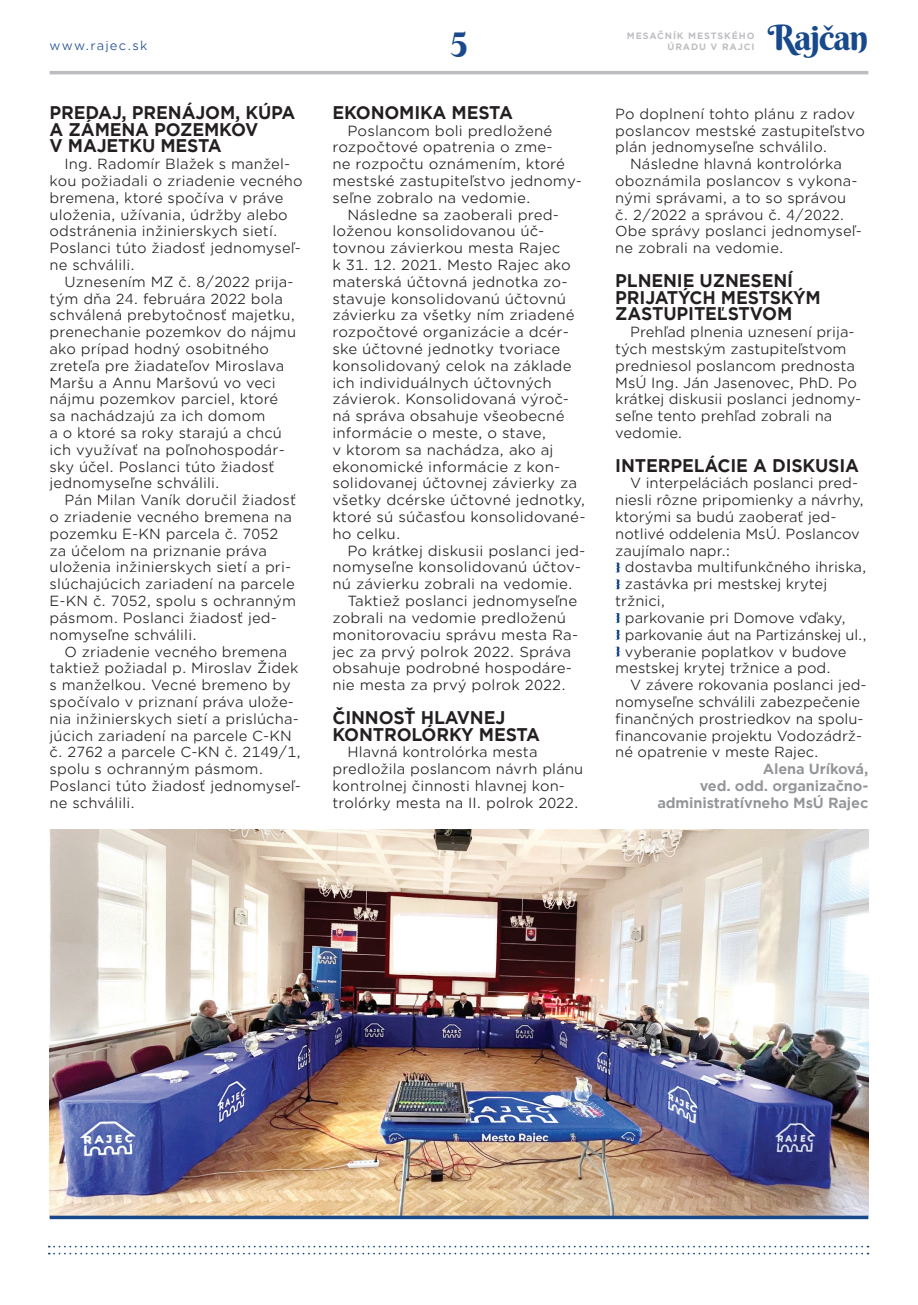
<style>
.page{position:relative;width:918px;height:1305px;background:#fff}
.page>*{position:absolute;margin:0;border:0;box-sizing:border-box;transform-origin:0 0}
.t1{font:35px "Berkshire Swash";letter-spacing:-.04em;color:#18498b}
.t2{font:700 17.5px/16.8px "Gotham Office";letter-spacing:-.01em;color:#231f20;scale:.96 1}
.t3{font:14px/16.8px "Gotham Office";letter-spacing:.01em;color:#231f20}
.t4{font:700 14px "Gotham Office";letter-spacing:-.01em;color:#939598}
.t5{font:14px "Gotham Office";letter-spacing:-.01em;color:#231f20}
.t6{font:12.25px "Gotham Office";letter-spacing:.1em;color:#18498b}
.t7{font:700 8.75px "Gotham Office";letter-spacing:.1em;color:#bcbdc0}
</style>
<div class="page">
<svg style="left:49px;top:1245px;width:819px;height:9px"></svg>
<hr style="left:50px;top:71px;width:818px;height:3px;background:#bcbdc0">
<svg style="left:615px;top:562px;width:5px;height:10px"></svg>
<svg style="left:615px;top:579px;width:5px;height:10px"></svg>
<svg style="left:615px;top:613px;width:5px;height:10px"></svg>
<svg style="left:615px;top:630px;width:5px;height:10px"></svg>
<svg style="left:615px;top:646px;width:5px;height:10px"></svg>
<img style="left:50px;top:829px;width:818px;height:386px">
<svg style="left:50px;top:1215px;width:818px;height:4px;background:#3a5e8f"></svg>
<p class="t6" style="left:50px;top:37px;width:99px">www.rajec.sk</p>
<p class="t1" style="left:451px;top:15px;width:18px">5</p>
<p class="t1" style="left:767px;top:15px;width:102px">Rajčan</p>
<p class="t7" style="left:627px;top:30px;width:129px">MESAČNÍK MESTSKÉHO</p>
<p class="t7" style="left:667px;top:40px;width:88px">ÚRADU V RAJCI</p>
<p class="t2" style="left:50px;top:104px;width:258px">PREDAJ, PRENÁJOM, KÚPA<br>A ZÁMENA POZEMKOV<br>V MAJETKU MESTA</p>
<p class="t3" style="left:50px;top:155px;width:254px;text-indent:15px">Ing. Radomír Blažek s manžel&shy;kou požiadali o zriadenie vecného bremena, ktoré spočíva v práve uloženia, užívania, údržby alebo odstránenia inžinierskych sietí.<br>Poslanci túto žiadosť jednomyseľ&shy;ne schválili.</p>
<p class="t3" style="left:50px;top:273px;width:248px;text-indent:15px">Uznesením MZ č. 8/2022 prija&shy;tým dňa 24. februára 2022 bola schválená prebytočnosť majetku, prenechanie pozemkov do nájmu ako prípad hodný osobitného zreteľa pre žiadateľov Miroslava<br>Maršu a Annu Maršovú vo veci nájmu pozemkov parciel, ktoré sa nachádzajú za ich domom<br>a o ktoré sa roky starajú a chcú ich využívať na poľnohospodár&shy;sky účel. Poslanci túto žiadosť jednomyseľne schválili.</p>
<p class="t3" style="left:50px;top:491px;width:248px;text-indent:15px">Pán Milan Vaník doručil žiadosť o zriadenie vecného bremena na pozemku E-KN parcela č. 7052 za účelom na priznanie práva uloženia inžinierskych sietí a pri&shy;slúchajúcich zariadení na parcele<br>E-KN č. 7052, spolu s ochranným pásmom. Poslanci žiadosť jed&shy;nomyseľne schválili.</p>
<p class="t3" style="left:50px;top:642px;width:253px;text-indent:15px">O zriadenie vecného bremena taktiež požiadal p. Miroslav Židek s manželkou. Vecné bremeno by spočívalo v priznaní práva ulože&shy;nia inžinierskych sietí a prislúcha&shy;júcich zariadení na parcele C-KN č. 2762 a parcele C-KN č. 2149/1, spolu s ochranným pásmom.<br>Poslanci túto žiadosť jednomyseľ&shy;ne schválili.</p>
<p class="t2" style="left:332px;top:104px;width:189px">EKONOMIKA MESTA</p>
<p class="t3" style="left:332px;top:122px;width:251px;text-indent:15px">Poslancom boli predložené rozpočtové opatrenia o zme-<br>ne rozpočtu oznámením, ktoré mestské zastupiteľstvo jednomy&shy;seľne zobralo na vedomie.</p>
<p class="t3" style="left:332px;top:206px;width:254px;text-indent:15px">Následne sa zaoberali pred&shy;loženou konsolidovanou úč&shy;tovnou závierkou mesta Rajec<br>k 31. 12. 2021. Mesto Rajec ako materská účtovná jednotka zo&shy;stavuje konsolidovanú účtovnú závierku za všetky ním zriadené rozpočtové organizácie a dcér&shy;ske účtovné jednotky tvoriace konsolidovaný celok na základe ich individuálnych účtovných závierok. Konsolidovaná výroč&shy;ná správa obsahuje všeobecné informácie o meste, o stave,<br>v ktorom sa nachádza, ako aj ekonomické informácie z kon&shy;solidovanej účtovnej závierky za všetky dcérske účtovné jednotky, ktoré sú súčasťou konsolidované&shy;ho celku.</p>
<p class="t3" style="left:332px;top:542px;width:254px;text-indent:15px">Po krátkej diskusii poslanci jed&shy;nomyseľne konsolidovanú účtov&shy;nú závierku zobrali na vedomie.</p>
<p class="t3" style="left:332px;top:592px;width:247px;text-indent:15px">Taktiež poslanci jednomyseľne zobrali na vedomie predloženú monitorovaciu správu mesta Ra&shy;jec za prvý polrok 2022. Správa obsahuje podrobné hospodáre&shy;nie mesta za prvý polrok 2022.</p>
<p class="t2" style="left:332px;top:709px;width:218px">ČINNOSŤ HLAVNEJ<br>KONTROLÓRKY MESTA</p>
<p class="t3" style="left:332px;top:743px;width:252px;text-indent:15px">Hlavná kontrolórka mesta predložila poslancom návrh plánu kontrolnej činnosti hlavnej kon&shy;trolórky mesta na II. polrok 2022.</p>
<p class="t3" style="left:615px;top:105px;width:251px">Po doplnení tohto plánu z radov poslancov mestské zastupiteľstvo plán jednomyseľne schválilo.</p>
<p class="t3" style="left:615px;top:155px;width:248px;text-indent:15px">Následne hlavná kontrolórka oboznámila poslancov s vykona&shy;nými správami, a to so správou č. 2/2022 a správou č. 4/2022.<br>Obe správy poslanci jednomyseľ&shy;ne zobrali na vedomie.</p>
<p class="t2" style="left:615px;top:272px;width:216px">PLNENIE UZNESENÍ<br>PRIJATÝCH MESTSKÝM<br>ZASTUPITEĽSTVOM</p>
<p class="t3" style="left:615px;top:323px;width:247px;text-indent:15px">Prehľad plnenia uznesení prija&shy;tých mestským zastupiteľstvom predniesol poslancom prednosta<br>MsÚ Ing. Ján Jasenovec, PhD. Po krátkej diskusii poslanci jednomy&shy;seľne tento prehľad zobrali na vedomie.</p>
<p class="t2" style="left:615px;top:457px;width:255px">INTERPELÁCIE A DISKUSIA</p>
<p class="t3" style="left:615px;top:474px;width:250px;text-indent:15px">V interpeláciách poslanci pred&shy;niesli rôzne pripomienky a návrhy, ktorými sa budú zaoberať jed&shy;notlivé oddelenia MsÚ. Poslancov zaujímalo napr.:</p>
<p class="t3" style="left:625px;top:558px;width:243px">dostavba multifunkčného ihriska,</p>
<p class="t3" style="left:615px;top:575px;width:213px;text-indent:10px">zastávka pri mestskej krytej tržnici,</p>
<p class="t3" style="left:625px;top:609px;width:222px">parkovanie pri Domove vďaky,</p>
<p class="t5" style="left:625px;top:625px;width:243px">parkovanie áut na Partizánskej ul.,</p>
<p class="t3" style="left:615px;top:642px;width:233px;text-indent:10px">vyberanie poplatkov v budove mestskej krytej tržnice a pod.</p>
<p class="t3" style="left:615px;top:676px;width:253px;text-indent:15px">V závere rokovania poslanci jed&shy;nomyseľne schválili zabezpečenie finančných prostriedkov na spolu&shy;financovanie projektu Vodozádrž&shy;né opatrenie v meste Rajec.</p>
<p class="t4" style="left:762px;top:759px;width:107px">Alena Uríková,</p>
<p class="t4" style="left:700px;top:776px;width:170px">ved. odd. organizačno-</p>
<p class="t4" style="left:657px;top:793px;width:212px">administratívneho MsÚ Rajec</p>
</div>
